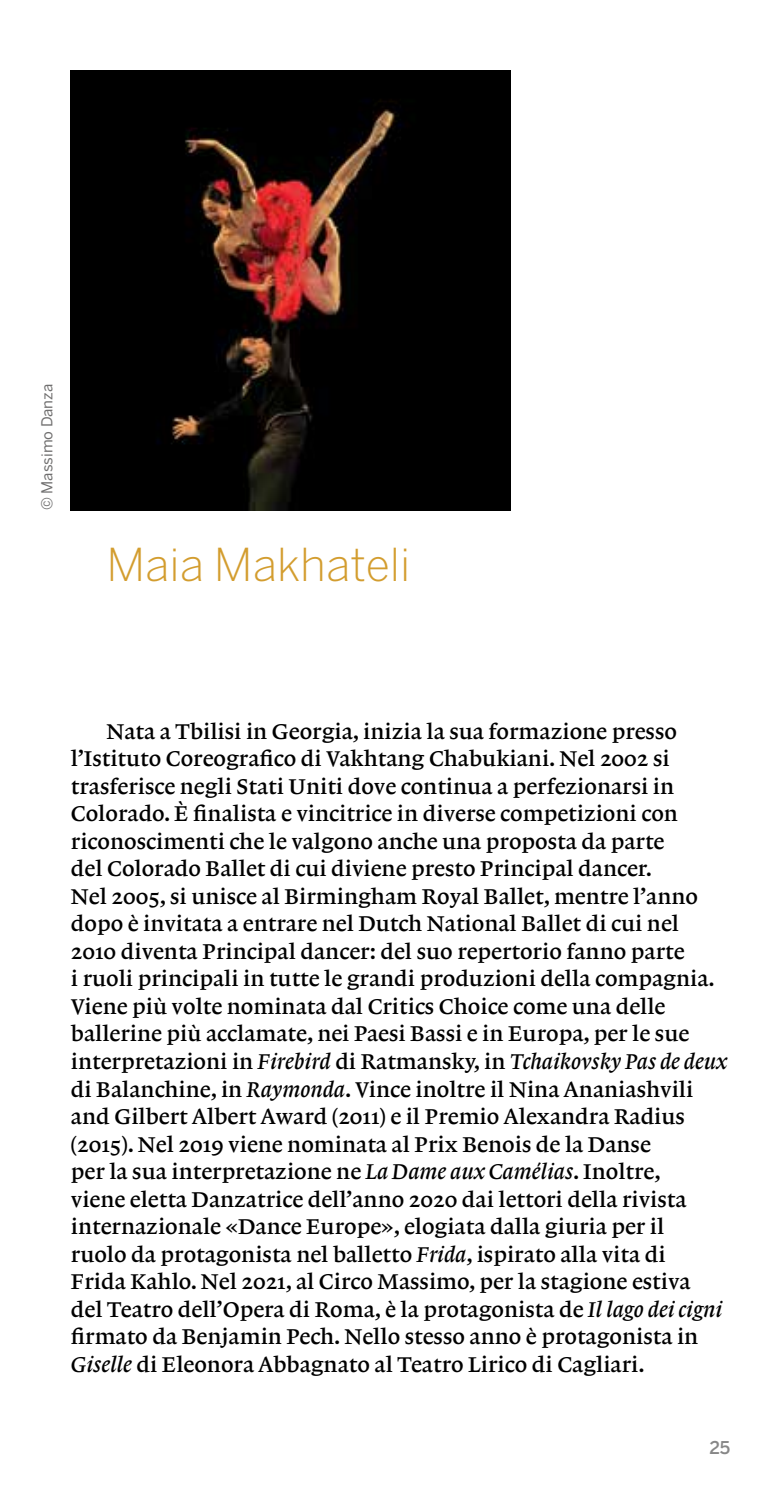
<style>
.page{position:relative;width:780px;height:1489px;background:#fff}
.page>*{position:absolute;margin:0;border:0;box-sizing:border-box;transform-origin:0 0}
.t1{font:300 45px "Benton Sans";color:#d39d2f}
.t2{font:22.5px/27.5px "Lexicon No 1 Roman B";color:#000}
.t3{font:500 17.5px "Benton Sans";color:#878787}
.t4{font:15px "Benton Sans";color:#706f6f}
.s1{font-family:"Lexicon No 1 Italic B"}
</style>
<div class="page">
<img style="left:71px;top:71px;width:439px;height:439px">
<p class="t4" style="left:38px;top:510px;width:128px;rotate:-90deg">© Massimo Danza</p>
<h1 class="t1" style="left:106px;top:538px;width:305px">Maia Makhateli</h1>
<p class="t2" style="left:71px;top:717px;width:657px;text-indent:35px">Nata a Tbilisi in Georgia, inizia la sua formazione presso l’Istituto Coreografico di Vakhtang Chabukiani. Nel 2002 si trasferisce negli Stati Uniti dove continua a perfezionarsi in Colorado. È finalista e vincitrice in diverse competizioni con riconoscimenti che le valgono anche una proposta da parte<br>del Colorado Ballet di cui diviene presto Principal dancer.<br>Nel 2005, si unisce al Birmingham Royal Ballet, mentre l’anno dopo è invitata a entrare nel Dutch National Ballet di cui nel 2010 diventa Principal dancer: del suo repertorio fanno parte<br>i ruoli principali in tutte le grandi produzioni della compagnia.<br>Viene più volte nominata dal Critics Choice come una delle ballerine più acclamate, nei Paesi Bassi e in Europa, per le sue interpretazioni in <span class="s1">Firebird</span> di Ratmansky, in <span class="s1">Tchaikovsky Pas de deux </span>di Balanchine, in <span class="s1">Raymonda</span>. Vince inoltre il Nina Ananiashvili and Gilbert Albert Award (2011) e il Premio Alexandra Radius (2015). Nel 2019 viene nominata al Prix Benois de la Danse<br>per la sua interpretazione ne <span class="s1">La Dame aux Camélias</span>. Inoltre,<br>viene eletta Danzatrice dell’anno 2020 dai lettori della rivista internazionale «Dance Europe», elogiata dalla giuria per il<br>ruolo da protagonista nel balletto <span class="s1">Frida</span>, ispirato alla vita di<br>Frida Kahlo. Nel 2021, al Circo Massimo, per la stagione estiva del Teatro dell’Opera di Roma, è la protagonista de <span class="s1">Il lago dei cigni </span>firmato da Benjamin Pech. Nello stesso anno è protagonista in <span class="s1">Giselle</span> di Eleonora Abbagnato al Teatro Lirico di Cagliari.</p>
<p class="t3" style="left:709px;top:1436px;width:23px">25</p>
</div>
